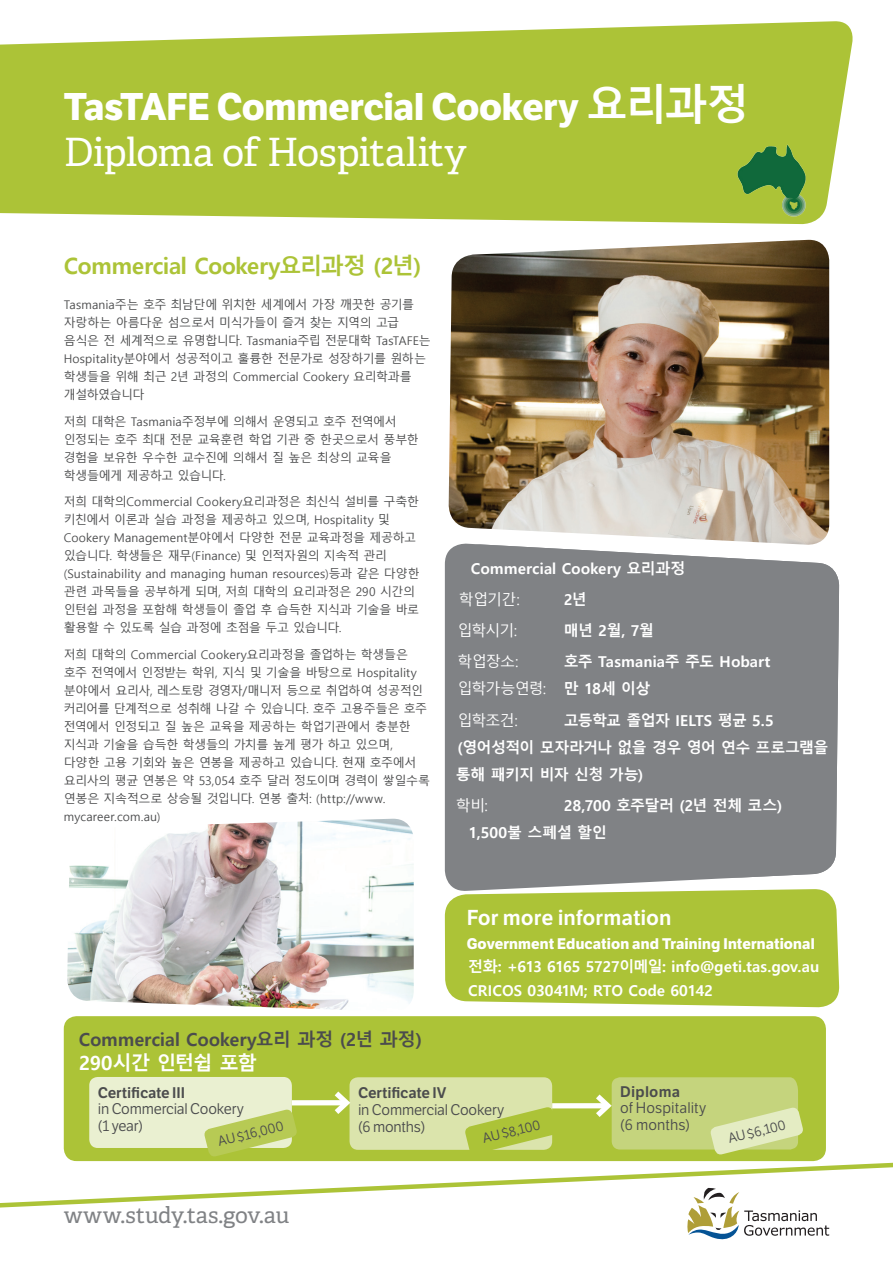
<style>
.page{position:relative;width:893px;height:1263px;background:#fff}
.page>*{position:absolute;margin:0;border:0;box-sizing:border-box;transform-origin:0 0}
.t1{font:39px "Adelle";letter-spacing:-.025em;color:#fff}
.t2{font:700 37.5px "LFT Etica";letter-spacing:-.01em;color:#fff}
.t3{font:700 22.5px "Malgun Gothic";letter-spacing:-.015em;color:#acc337}
.t4{font:22.5px "Adelle";letter-spacing:-.015em;color:#808285}
.t5{font:600 21px "LFT Etica";color:#fff}
.t6{font:700 19.5px "Malgun Gothic";letter-spacing:-.065em;color:#fff}
.t7{font:700 18px "Malgun Gothic";color:#4b4c4d}
.t8{font:700 15px/27px "Malgun Gothic";letter-spacing:-.01em;color:#fff}
.t9{font:15px/16.5px "LFT Etica";letter-spacing:-.01em;color:#4b4c4d}
.t10{font:700 15px/27px "Malgun Gothic";letter-spacing:-.045em;color:#fff}
.t11{font:700 15px "LFT Etica";letter-spacing:.01em;color:#fff}
.t12{font:600 15px "LFT Etica";letter-spacing:-.01em;color:#4b4c4d}
.t13{font:15px "Malgun Gothic";letter-spacing:-.055em;color:#fff}
.t14{font:700 15px "Malgun Gothic";letter-spacing:.01em;color:#fff}
.t15{font:600 15px "LFT Etica";letter-spacing:.01em;color:#4b4c4d}
.t16{font:13.5px "LFT Etica";color:#4b4c4d}
.t17{font:12px/18px "Malgun Gothic";letter-spacing:-.025em;color:#4b4c4d}
.t18{font:12px/18px "Malgun Gothic";color:#4b4c4d}
.s1{font-family:"Malgun Gothic";font-size:42px}
.s2{font-weight:400}
</style>
<div class="page">
<div style="left:445px;top:892px;width:395px;height:115px;background:#acc337"></div>
<svg style="left:0;top:21px;width:853px;height:203px;background:#b4c94b"></svg>
<svg style="left:687px;top:1215px;width:142px;height:24px"></svg>
<svg style="left:0;top:1158px;width:893px;height:57px"></svg>
<img style="left:448px;top:240px;width:381px;height:302px">
<img style="left:67px;top:819px;width:347px;height:191px">
<div style="left:64px;top:1016px;width:762px;height:145px;background:#acc337;border-radius:13px"></div>
<div style="left:89px;top:1077px;width:203px;height:71px;background:#eaf0d1;border-radius:9px"></div>
<div style="left:350px;top:1077px;width:202px;height:73px;background:#dbe4ac;border-radius:9px"></div>
<div style="left:292px;top:1100px;width:54px;height:5px;background:#fff"></div>
<svg style="left:329px;top:1086px;width:21px;height:33px"></svg>
<img style="left:725px;top:139px;width:93px;height:84px">
<svg style="left:204px;top:1108px;width:93px;height:49px"></svg>
<svg style="left:464px;top:1107px;width:95px;height:43px"></svg>
<svg style="left:445px;top:542px;width:381px;height:350px;fill:#808285"></svg>
<div style="left:456px;top:544px;width:383px;height:340px;background:#808285"></div>
<div style="left:552px;top:1103px;width:56px;height:5px;background:#fff"></div>
<svg style="left:590px;top:1077px;width:213px;height:78px"></svg>
<h2 class="t2" style="left:64px;top:84px;width:687px">TasTAFE Commercial Cookery <span class="s1">요리과정</span></h2>
<h1 class="t1" style="left:64px;top:128px;width:404px">Diploma of Hospitality</h1>
<h3 class="t3" style="left:64px;top:253px;width:359px">Commercial Cookery요리과정 (2년)</h3>
<p class="t17" style="left:64px;top:296px;width:369px">Tasmania주는 호주 최남단에 위치한 세계에서 가장 깨끗한 공기를 자랑하는 아름다운 섬으로서 미식가들이 즐겨 찾는 지역의 고급 음식은 전 세계적으로 유명합니다. Tasmania주립 전문대학 TasTAFE는 Hospitality분야에서 성공적이고 훌륭한 전문가로 성장하기를 원하는 학생들을 위해 최근 2년 과정의 Commercial Cookery 요리학과를 개설하였습니다</p>
<p class="t17" style="left:64px;top:413px;width:357px">저희 대학은 Tasmania주정부에 의해서 운영되고 호주 전역에서 인정되는 호주 최대 전문 교육훈련 학업 기관 중 한곳으로서 풍부한 경험을 보유한 우수한 교수진에 의해서 질 높은 최상의 교육을 학생들에게 제공하고 있습니다.</p>
<p class="t18" style="left:64px;top:493px;width:358px">저희 대학의Commercial Cookery요리과정은 최신식 설비를 구축한 키친에서 이론과 실습 과정을 제공하고 있으며, Hospitality 및 Cookery Management분야에서 다양한 전문 교육과정을 제공하고 있습니다. 학생들은 재무(Finance) 및 인적자원의 지속적 관리 (Sustainability and managing human resources)등과 같은 다양한 관련 과목들을 공부하게 되며, 저희 대학의 요리과정은 290 시간의 인턴쉽 과정을 포함해 학생들이 졸업 후 습득한 지식과 기술을 바로 활용할 수 있도록 실습 과정에 초점을 두고 있습니다.</p>
<p class="t17" style="left:64px;top:646px;width:368px">저희 대학의 Commercial Cookery요리과정을 졸업하는 학생들은 호주 전역에서 인정받는 학위, 지식 및 기술을 바탕으로 Hospitality 분야에서 요리사, 레스토랑 경영자/매니저 등으로 취업하여 성공적인 커리어를 단계적으로 성취해 나갈 수 있습니다. 호주 고용주들은 호주 전역에서 인정되고 질 높은 교육을 제공하는 학업기관에서 충분한 지식과 기술을 습득한 학생들의 가치를 높게 평가 하고 있으며, 다양한 고용 기회와 높은 연봉을 제공하고 있습니다. 현재 호주에서 요리사의 평균 연봉은 약 53,054 호주 달러 정도이며 경력이 쌓일수록 연봉은 지속적으로 상승될 것입니다. 연봉 출처: (http://www. mycareer.com.au)</p>
<p class="t14" style="left:471px;top:559px;width:216px">Commercial Cookery 요리과정</p>
<p class="t13" style="left:459px;top:591px;width:62px">학업기간:</p>
<p class="t8" style="left:564px;top:586px;width:25px">2년</p>
<p class="t13" style="left:457px;top:622px;width:61px">입학시기:</p>
<p class="t8" style="left:564px;top:617px;width:92px">매년 2월, 7월</p>
<p class="t13" style="left:457px;top:653px;width:62px">학업장소:</p>
<p class="t8" style="left:457px;top:649px;width:314px;text-indent:107px">호주 Tasmania주 주도 Hobart <span class="s2">입학가능연령:</span> 만 18세 이상</p>
<p class="t13" style="left:457px;top:712px;width:62px">입학조건:</p>
<p class="t10" style="left:456px;top:707px;width:374px;text-indent:108px">고등학교 졸업자 IELTS 평균 5.5 (영어성적이 모자라거나 없을 경우 영어 연수 프로그램을 통해 패키지 비자 신청 가능)</p>
<p class="t13" style="left:456px;top:797px;width:34px">학비:</p>
<p class="t8" style="left:469px;top:792px;width:315px;text-indent:95px">28,700 호주달러 (2년 전체 코스)<br>1,500불 스폐셜 할인</p>
<h3 class="t5" style="left:467px;top:905px;width:206px">For more information</h3>
<p class="t11" style="left:467px;top:934px;width:350px">Government Education and Training International</p>
<p class="t8" style="left:468px;top:955px;width:353px;line-height:23.7px">전화: +613 6165 5727이메일: info@geti.tas.gov.au<br>CRICOS 03041M; RTO Code 60142</p>
<h3 class="t7" style="left:79px;top:1029px;width:345px">Commercial Cookery요리 과정 (2년 과정)</h3>
<h3 class="t6" style="left:79px;top:1051px;width:180px">290시간 인턴쉽 포함</h3>
<p class="t12" style="left:98px;top:1083px;width:89px">Certificate III</p>
<p class="t9" style="left:98px;top:1101px;width:148px">in Commercial Cookery (1 year)</p>
<p class="t15" style="left:620px;top:1082px;width:61px">Diploma</p>
<p class="t9" style="left:620px;top:1100px;width:88px">of Hospitality (6 months)</p>
<p class="t12" style="left:358px;top:1084px;width:90px">Certificate IV</p>
<p class="t9" style="left:358px;top:1101px;width:148px;line-height:17.5px">in Commercial Cookery (6 months)</p>
<p class="t16" style="left:216px;top:1134px;width:69px;rotate:-14deg">AU $16,000</p>
<p class="t16" style="left:481px;top:1131px;width:61px;rotate:-14deg">AU $8,100</p>
<p class="t16" style="left:726px;top:1131px;width:61px;rotate:-14deg">AU $6,100</p>
<h3 class="t4" style="left:64px;top:1201px;width:227px">www.study.tas.gov.au</h3>
</div>
